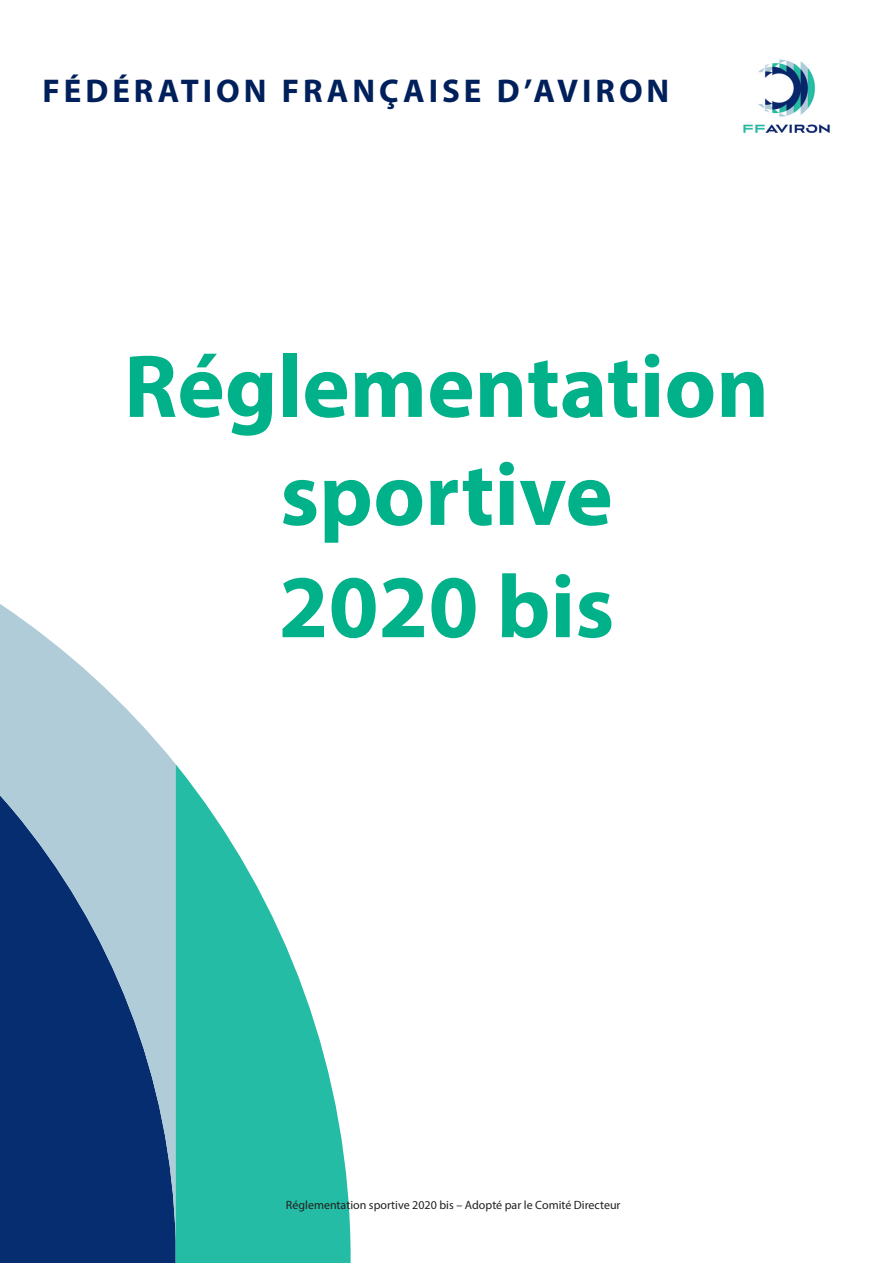
<style>
.page{position:relative;width:893px;height:1263px;background:#fff}
.page>*{position:absolute;margin:0;border:0;box-sizing:border-box;transform-origin:0 0}
.t1{font:700 90px/108px "Myriad Pro";color:#00b18a;text-align:center}
.t2{font:700 33px "Myriad Pro";letter-spacing:.12em;color:#00205b}
.pieds_de_page{font:12px "Myriad Pro";color:#231f20}
</style>
<div class="page">
<div style="left:0;top:1241px;width:176px;height:22px;background:#052d6f"></div>
<svg style="left:0;top:604px;width:176px;height:637px;background:#6686aa"></svg>
<svg style="left:176px;top:764px;width:175px;height:499px;fill:#24bca4"></svg>
<img style="left:743px;top:59px;width:87px;height:74px">
<p class="t2" style="left:43px;top:70px;width:628px">FÉDÉRATION FRANÇAISE D’AVIRON</p>
<p class="t1" style="left:124px;top:330px;width:647px">Réglementation sportive</p>
<p class="t1" style="left:279px;top:550px;width:337px">2020 bis</p>
<p class="pieds_de_page" style="left:286px;top:1197px;width:336px">Réglementation sportive 2020 bis – Adopté par le Comité Directeur</p>
</div>
